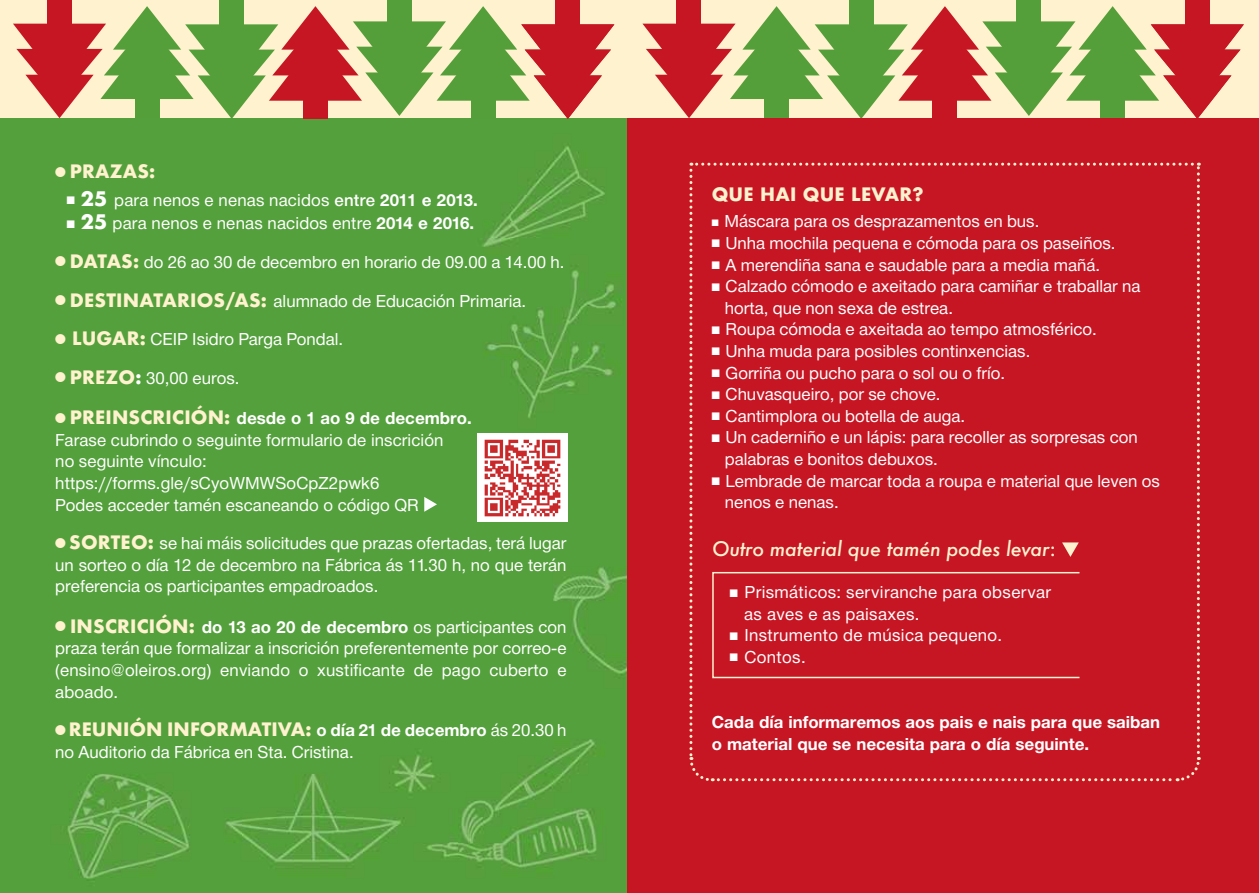
<style>
.page{position:relative;width:1259px;height:893px;background:#fff}
.page>*{position:absolute;margin:0;border:0;box-sizing:border-box;transform-origin:0 0}
.t1{font:italic 500 19.5px "Futura";letter-spacing:-.01em;color:#fff2ce}
.t2{font:18px/21.6px "NH55";color:#fff}
.t3{font:18px/21.6px "NH75";color:#fff}
.t4{font:18px "NH55";letter-spacing:.02em;color:#fff}
.t5{font:700 18px "Futura";color:#fff2ce}
.s1{font-family:"Monotype Sorts";font-weight:400;font-size:13.5px}
.s2{font-family:"Monotype Sorts";font-size:10.5px}
.s3{font-family:"Futura";font-weight:700;font-size:19.5px}
.s4{font-family:"NH65"}
.s5{font-family:"NH75"}
.s6{font-family:"Monotype Sorts";font-size:13.5px;color:#fff2ce}
.s7{font-family:"Futura";font-weight:700;color:#fff2ce}
.s8{font-family:"Futura";font-weight:700}
.s9{font-family:"NH55"}
.s10{font-family:"NH75";font-weight:400;color:#fff}
.s11{font-family:"NH55";font-weight:400;color:#fff}
.s12{font-family:"Monotype Sorts";font-size:9px}
.s13{font-style:normal}
</style>
<div class="page">
<div style="left:0;top:0;width:629px;height:123px;background:#fff2ce"></div>
<div style="left:629px;top:0;width:630px;height:123px;background:#fff2ce"></div>
<div style="left:0;top:119px;width:627px;height:774px;background:#54a03c"></div>
<div style="left:220px;top:0;width:24px;height:39px;background:#559f3b"></div>
<div style="left:387px;top:0;width:24px;height:36px;background:#559f3b"></div>
<div style="left:556px;top:0;width:24px;height:39px;background:#c61624"></div>
<svg style="left:13px;top:6px;width:601px;height:113px"></svg>
<div style="left:47px;top:0;width:25px;height:38px;background:#c61624"></div>
<div style="left:849px;top:0;width:24px;height:39px;background:#559f3b"></div>
<div style="left:1017px;top:0;width:24px;height:36px;background:#559f3b"></div>
<div style="left:1185px;top:0;width:24px;height:39px;background:#c61624"></div>
<svg style="left:642px;top:6px;width:601px;height:113px"></svg>
<div style="left:677px;top:0;width:24px;height:38px;background:#c61624"></div>
<svg style="left:424px;top:497px;width:13px;height:15px"></svg>
<div style="left:627px;top:119px;width:632px;height:774px;background:#c61624"></div>
<svg style="left:689px;top:162px;width:512px;height:620px"></svg>
<img style="left:477px;top:433px;width:90px;height:89px">
<p class="t5" style="left:55px;top:158px;width:101px"><span class="s1">L</span> PRAZAS:</p>
<p class="t2" style="left:67px;top:190px;width:412px;line-height:23.4px"><span class="s2">N</span> <span class="s3">25</span> para nenos e nenas nacidos <span class="s4">entre</span> <span class="s5">2011 e 2013.<br></span><span class="s2">N</span> <span class="s3">25</span> para nenos e nenas nacidos entre <span class="s5">2014 e 2016.</span></p>
<p class="t2" style="left:55px;top:244px;width:511px;line-height:38.5px"><span class="s6">L</span> <span class="s7">DATAS:</span> do 26 ao 30 de decembro en horario de 09.00 a 14.00 h.<br><span class="s6">L</span> <span class="s7">DESTINATARIOS/AS:</span> alumnado de Educación Primaria.<br><span class="s6">L</span> <span class="s7">LUGAR:</span> CEIP Isidro Parga Pondal.<br><span class="s6">L</span> <span class="s7">PREZO</span><span class="s8">:</span> 30,00 euros.</p>
<p class="t3" style="left:55px;top:409px;width:418px"><span class="s6">L</span> <span class="s7">PREINSCRICIÓN:</span> desde o 1 ao 9 de decembro.</p>
<p class="t2" style="left:55px;top:430px;width:389px">Farase cubrindo o seguinte formulario de inscrición no seguinte vínculo: https://forms.gle/sCyoWMWSoCpZ2pwk6<br>Podes acceder tamén escaneando o código QR</p>
<p class="t2" style="left:55px;top:534px;width:513px;text-align:justify"><span class="s6">L</span> <span class="s7">SORTEO:</span> se hai máis solicitudes que prazas ofertadas, terá lugar un sorteo o día 12 de decembro na Fábrica ás 11.30 h, no que terán preferencia os participantes empadroados.</p>
<p class="t3" style="left:55px;top:617px;width:513px"><span class="s6">L</span> <span class="s7">INSCRICIÓN:</span> do 13 ao 20 de decembro <span class="s9">os participantes con</span></p>
<p class="t2" style="left:55px;top:639px;width:513px;text-align:justify">praza terán que formalizar a inscrición preferentemente por correo-e (ensino@oleiros.org) enviando o xustificante de pago cuberto e aboado.</p>
<p class="t5" style="left:55px;top:716px;width:513px"><span class="s1">L</span> REUNIÓN INFORMATIVA: <span class="s10">o día 21 de decembro</span> <span class="s11">ás 20.30 h</span></p>
<p class="t2" style="left:55px;top:742px;width:300px">no Auditorio da Fábrica en Sta. Cristina.</p>
<p class="t5" style="left:712px;top:182px;width:213px">QUE HAI QUE LEVAR?</p>
<p class="t2" style="left:712px;top:212px;width:329px"><span class="s12">N</span> Máscara para os desprazamentos en bus.</p>
<p class="t2" style="left:712px;top:234px;width:405px"><span class="s2">N</span> Unha mochila pequena e cómoda para os paseiños.</p>
<p class="t2" style="left:712px;top:255px;width:390px"><span class="s2">N</span> A merendiña sana e saudable para a media mañá.</p>
<p class="t2" style="left:712px;top:277px;width:430px"><span class="s2">N</span> Calzado cómodo e axeitado para camiñar e traballar na</p>
<p class="t2" style="left:725px;top:298px;width:230px">horta, que non sexa de estrea.</p>
<p class="t2" style="left:712px;top:320px;width:386px"><span class="s2">N</span> Roupa cómoda e axeitada ao tempo atmosférico.</p>
<p class="t2" style="left:712px;top:342px;width:320px"><span class="s2">N</span> Unha muda para posibles continxencias.</p>
<p class="t2" style="left:712px;top:363px;width:295px"><span class="s2">N</span> Gorriña ou pucho para o sol ou o frío.</p>
<p class="t2" style="left:712px;top:385px;width:230px"><span class="s2">N</span> Chuvasqueiro, por se chove.</p>
<p class="t2" style="left:712px;top:406px;width:255px"><span class="s2">N</span> Cantimplora ou botella de auga.</p>
<p class="t2" style="left:712px;top:428px;width:427px"><span class="s2">N</span> Un caderniño e un lápis: para recoller as sorpresas con</p>
<p class="t2" style="left:725px;top:450px;width:214px">palabras e bonitos debuxos.</p>
<p class="t2" style="left:712px;top:471px;width:449px"><span class="s2">N</span> Lembrade de marcar toda a roupa e material que leven os</p>
<p class="t2" style="left:725px;top:493px;width:115px">nenos e nenas.</p>
<p class="t1" style="left:712px;top:535px;width:345px">Outro material que tamén podes levar<span class="s13">:</span></p>
<p class="t4" style="left:730px;top:580px;width:323px"><span class="s2">N</span> Prismáticos: serviranche para observar</p>
<p class="t4" style="left:744px;top:602px;width:177px">as aves e as paisaxes.</p>
<p class="t4" style="left:730px;top:623px;width:274px"><span class="s2">N</span> Instrumento de música pequeno.</p>
<p class="t2" style="left:730px;top:648px;width:77px"><span class="s2">N</span> Contos.</p>
<p class="t3" style="left:712px;top:713px;width:450px">Cada día informaremos aos pais e nais para que saiban o material que se necesita para o día seguinte.</p>
</div>
